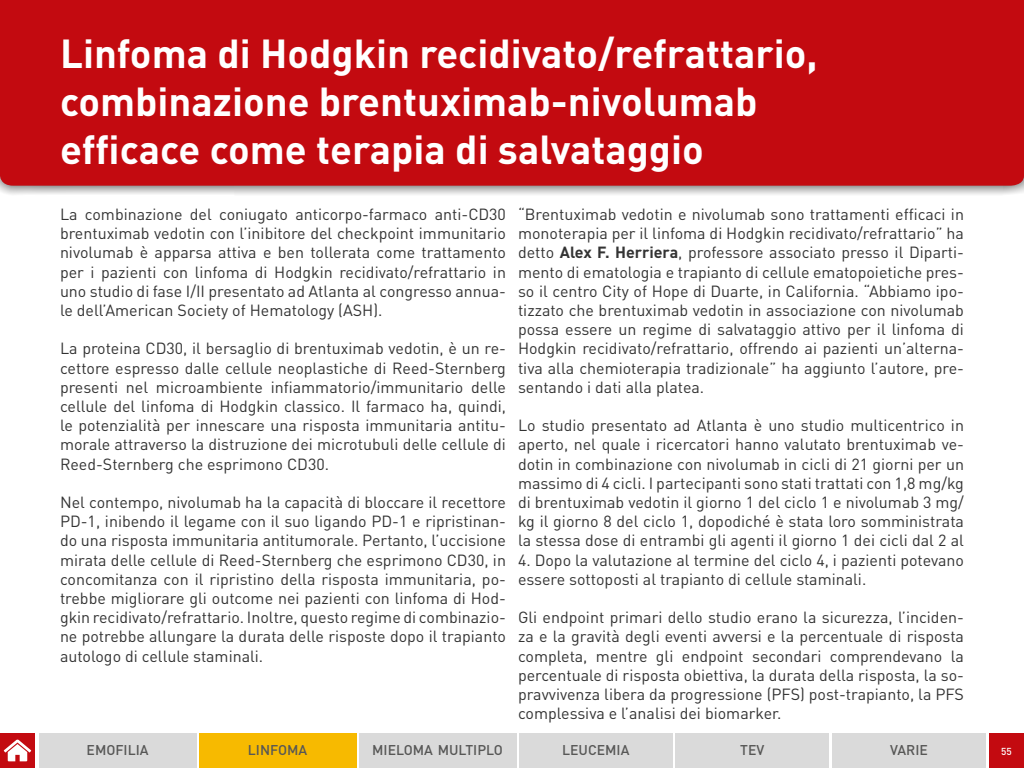
<style>
.page{position:relative;width:1024px;height:768px;background:#fff}
.page>*{position:absolute;margin:0;border:0;box-sizing:border-box;transform-origin:0 0}
.t1{font:700 40px/48px "DIN";color:#fff}
.t2{font:16px/19.2px "DIN";color:#333;text-align:justify}
.t3{font:500 14px "DIN";color:#575756}
.t4{font:500 10px "DIN";color:#fff}
.s1{font-weight:700}
</style>
<div class="page">
<div style="left:0;top:0;width:1024px;height:197px;background:#000;opacity:.75"></div>
<div style="left:0;top:0;width:1024px;height:186px;background:#c30a10"></div>
<div style="left:989px;top:733px;width:35px;height:35px;background:#c30a10"></div>
<div style="left:0;top:733px;width:35px;height:35px;background:#c30a10"></div>
<svg style="left:4px;top:740px;width:27px;height:21px"></svg>
<div style="left:519px;top:733px;width:154px;height:35px;background:#dadada"></div>
<div style="left:675px;top:733px;width:154px;height:35px;background:#dadada"></div>
<div style="left:832px;top:733px;width:154px;height:35px;background:#dadada"></div>
<div style="left:359px;top:733px;width:157px;height:35px;background:#dadada"></div>
<div style="left:199px;top:733px;width:157px;height:35px;background:#f7ba00"></div>
<div style="left:39px;top:733px;width:157px;height:35px;background:#dadada"></div>
<h1 class="t1" style="left:60px;top:28px;width:759px">Linfoma di Hodgkin recidivato/refrattario, combinazione brentuximab-nivolumab efficace come terapia di salvataggio</h1>
<p class="t2" style="left:518px;top:204px;width:448px">“Brentuximab vedotin e nivolumab sono trattamenti efficaci in monoterapia per il linfoma di Hodgkin recidivato/refrattario” ha detto <span class="s1">Alex F. Herriera</span>, professore associato presso il Diparti&shy;mento di ematologia e trapianto di cellule ematopoietiche pres&shy;so il centro City of Hope di Duarte, in California. “Abbiamo ipo&shy;tizzato che brentuximab vedotin in associazione con nivolumab possa essere un regime di salvataggio attivo per il linfoma di Hodgkin recidivato/refrattario, offrendo ai pazienti un’alterna&shy;tiva alla chemioterapia tradizionale” ha aggiunto l’autore, pre&shy;sentando i dati alla platea.</p>
<p class="t2" style="left:518px;top:415px;width:448px">Lo studio presentato ad Atlanta è uno studio multicentrico in aperto, nel quale i ricercatori hanno valutato brentuximab ve&shy;dotin in combinazione con nivolumab in cicli di 21 giorni per un massimo di 4 cicli. I partecipanti sono stati trattati con 1,8 mg/kg di brentuximab vedotin il giorno 1 del ciclo 1 e nivolumab 3 mg/ kg il giorno 8 del ciclo 1, dopodiché è stata loro somministrata la stessa dose di entrambi gli agenti il giorno 1 dei cicli dal 2 al</p>
<p class="t2" style="left:518px;top:550px;width:448px">4. Dopo la valutazione al termine del ciclo 4, i pazienti potevano essere sottoposti al trapianto di cellule staminali.</p>
<p class="t2" style="left:518px;top:607px;width:448px">Gli endpoint primari dello studio erano la sicurezza, l’inciden&shy;za e la gravità degli eventi avversi e la percentuale di risposta completa, mentre gli endpoint secondari comprendevano la percentuale di risposta obiettiva, la durata della risposta, la so&shy;pravvivenza libera da progressione (PFS) post-trapianto, la PFS complessiva e l’analisi dei biomarker.</p>
<h1 class="t1" style="left:60px;top:28px;width:132px">TITOLO</h1>
<p class="t2" style="left:60px;top:204px;width:448px">La combinazione del coniugato anticorpo-farmaco anti-CD30 brentuximab vedotin con l’inibitore del checkpoint immunitario nivolumab è apparsa attiva e ben tollerata come trattamento per i pazienti con linfoma di Hodgkin recidivato/refrattario in uno studio di fase I/II presentato ad Atlanta al congresso annua&shy;le dell’American Society of Hematology (ASH).</p>
<p class="t2" style="left:60px;top:339px;width:448px">La proteina CD30, il bersaglio di brentuximab vedotin, è un re&shy;cettore espresso dalle cellule neoplastiche di Reed-Sternberg presenti nel microambiente infiammatorio/immunitario delle cellule del linfoma di Hodgkin classico. Il farmaco ha, quindi, le potenzialità per innescare una risposta immunitaria antitu&shy;morale attraverso la distruzione dei microtubuli delle cellule di Reed-Sternberg che esprimono CD30.</p>
<p class="t2" style="left:60px;top:492px;width:448px">Nel contempo, nivolumab ha la capacità di bloccare il recettore PD-1, inibendo il legame con il suo ligando PD-1 e ripristinan&shy;do una risposta immunitaria antitumorale. Pertanto, l’uccisione mirata delle cellule di Reed-Sternberg che esprimono CD30, in concomitanza con il ripristino della risposta immunitaria, po&shy;trebbe migliorare gli outcome nei pazienti con linfoma di Hod&shy;gkin recidivato/refrattario. Inoltre, questo regime di combinazio&shy;ne potrebbe allungare la durata delle risposte dopo il trapianto autologo di cellule staminali.</p>
<p class="t3" style="left:87px;top:741px;width:64px">EMOFILIA</p>
<p class="t3" style="left:248px;top:741px;width:61px">LINFOMA</p>
<p class="t3" style="left:372px;top:741px;width:132px">MIELOMA MULTIPLO</p>
<p class="t3" style="left:562px;top:741px;width:69px">LEUCEMIA</p>
<p class="t3" style="left:740px;top:741px;width:26px">TEV</p>
<p class="t3" style="left:890px;top:741px;width:39px">VARIE</p>
<p class="t4" style="left:1001px;top:745px;width:12px">55</p>
</div>
